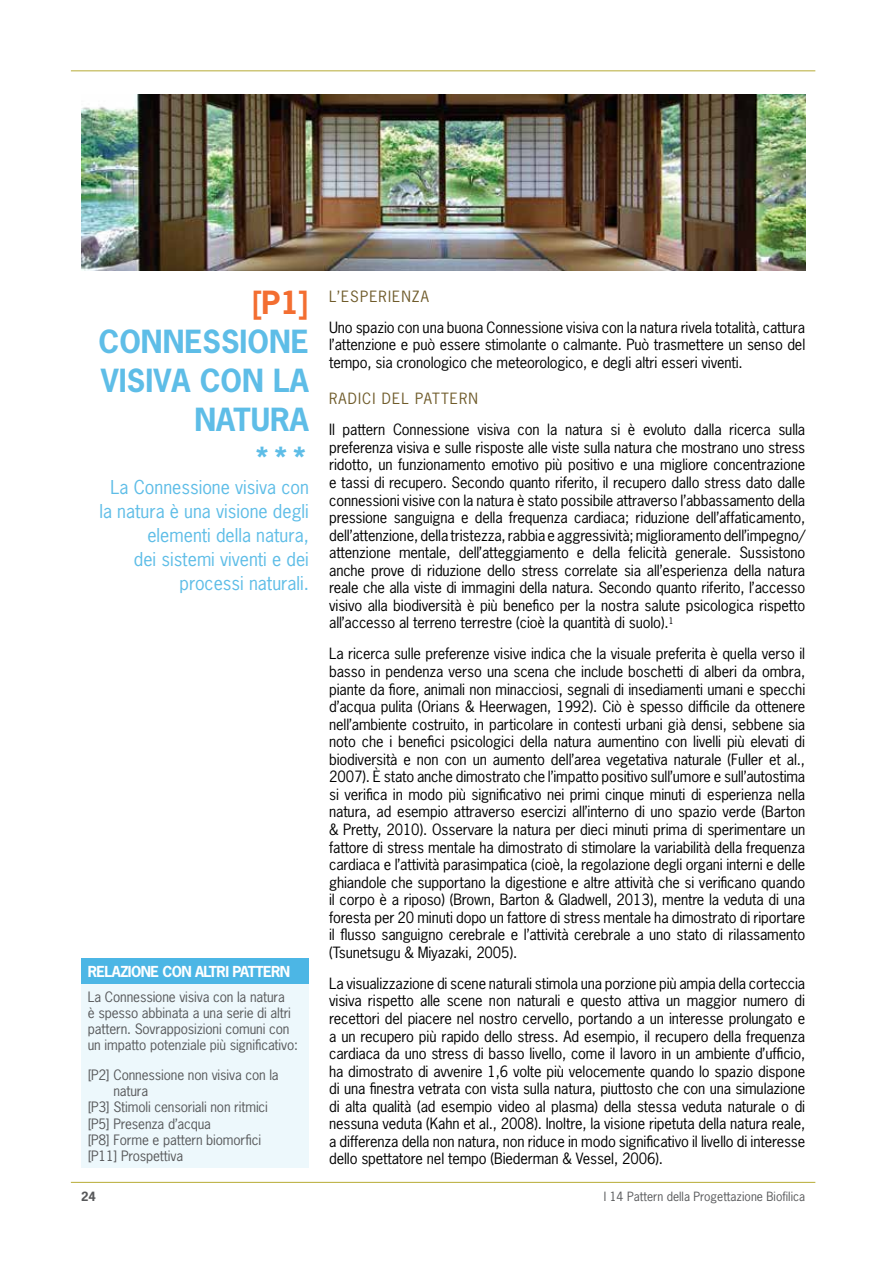
<style>
.page{position:relative;width:893px;height:1263px;background:#fff}
.page>*{position:absolute;margin:0;border:0;box-sizing:border-box;transform-origin:0 0}
.t1{font:700 30px/39px "News Gothic Std";color:#5ebde7;text-align:right}
.t2{font:700 30px "News Gothic Std";color:#f36e31}
.t3{font:18px/24px "News Gothic Std";color:#5ebde7;text-align:right}
.t4{font:14.7px/17.5px "News Gothic Std";letter-spacing:-.01em;color:#000;text-align:justify}
.t5{font:14.7px "News Gothic Std";letter-spacing:.075em;color:#6f5b2a}
.t6{font:700 14.25px "News Gothic Std";letter-spacing:-.04em;color:#fff}
.t7{font:13.5px/16.2px "News Gothic Std";letter-spacing:-.01em;color:#58595b}
.t8{font:12px "News Gothic Std";color:#58595b}
.t9{font:700 12px "News Gothic Std";color:#58595b}
</style>
<div class="page">
<hr style="left:71px;top:70px;width:744px;height:1px;background:#b7ab34">
<hr style="left:71px;top:1182px;width:744px;height:1px;background:#b7ab34">
<div style="left:81px;top:958px;width:228px;height:26px;background:#4cb6e5"></div>
<div style="left:81px;top:984px;width:228px;height:184px;background:#edf8fc"></div>
<img style="left:81px;top:94px;width:724px;height:176px">
<h1 class="t2" style="left:252px;top:282px;width:59px">[P1]</h1>
<h1 class="t1" style="left:99px;top:321px;width:212px">CONNESSIONE<br>VISIVA CON LA<br>NATURA<br>***</h1>
<p class="t3" style="left:99px;top:475px;width:211px">La Connessione visiva con la natura è una visione degli elementi della natura,<br>dei sistemi viventi e dei processi naturali.</p>
<p class="t6" style="left:88px;top:962px;width:204px">RELAZIONE CON ALTRI PATTERN</p>
<p class="t7" style="left:88px;top:988px;width:212px">La Connessione visiva con la natura<br>è spesso abbinata a una serie di altri pattern. Sovrapposizioni comuni con un impatto potenziale più significativo:</p>
<p class="t7" style="left:88px;top:1067px;width:192px">[P2] Connessione non visiva con la</p>
<p class="t7" style="left:113px;top:1083px;width:36px">natura</p>
<p class="t7" style="left:88px;top:1099px;width:182px">[P3] Stimoli censoriali non ritmici</p>
<p class="t7" style="left:88px;top:1115px;width:125px">[P5] Presenza d’acqua</p>
<p class="t7" style="left:88px;top:1131px;width:175px">[P8] Forme e pattern biomorfici</p>
<p class="t7" style="left:88px;top:1148px;width:97px">[P11] Prospettiva</p>
<p class="t5" style="left:329px;top:287px;width:101px">L’ESPERIENZA</p>
<p class="t4" style="left:329px;top:318px;width:478px">Uno spazio con una buona Connessione visiva con la natura rivela totalità, cattura l’attenzione e può essere stimolante o calmante. Può trasmettere un senso del tempo, sia cronologico che meteorologico, e degli altri esseri viventi.</p>
<p class="t5" style="left:329px;top:389px;width:150px">RADICI DEL PATTERN</p>
<p class="t4" style="left:329px;top:421px;width:478px">Il pattern Connessione visiva con la natura si è evoluto dalla ricerca sulla preferenza visiva e sulle risposte alle viste sulla natura che mostrano uno stress ridotto, un funzionamento emotivo più positivo e una migliore concentrazione e tassi di recupero. Secondo quanto riferito, il recupero dallo stress dato dalle connessioni visive con la natura è stato possibile attraverso l’abbassamento della pressione sanguigna e della frequenza cardiaca; riduzione dell’affaticamento, dell’attenzione, della tristezza, rabbia e aggressività; miglioramento dell’impegno/ attenzione mentale, dell’atteggiamento e della felicità generale. Sussistono anche prove di riduzione dello stress correlate sia all’esperienza della natura reale che alla viste di immagini della natura. Secondo quanto riferito, l’accesso visivo alla biodiversità è più benefico per la nostra salute psicologica rispetto all’accesso al terreno terrestre (cioè la quantità di suolo).<sup>1</sup></p>
<p class="t4" style="left:329px;top:645px;width:478px">La ricerca sulle preferenze visive indica che la visuale preferita è quella verso il basso in pendenza verso una scena che include boschetti di alberi da ombra, piante da fiore, animali non minacciosi, segnali di insediamenti umani e specchi d’acqua pulita (Orians &amp; Heerwagen, 1992). Ciò è spesso difficile da ottenere nell’ambiente costruito, in particolare in contesti urbani già densi, sebbene sia noto che i benefici psicologici della natura aumentino con livelli più elevati di biodiversità e non con un aumento dell’area vegetativa naturale (Fuller et al., 2007). È stato anche dimostrato che l’impatto positivo sull’umore e sull’autostima si verifica in modo più significativo nei primi cinque minuti di esperienza nella natura, ad esempio attraverso esercizi all’interno di uno spazio verde (Barton &amp; Pretty, 2010). Osservare la natura per dieci minuti prima di sperimentare un fattore di stress mentale ha dimostrato di stimolare la variabilità della frequenza cardiaca e l’attività parasimpatica (cioè, la regolazione degli organi interni e delle ghiandole che supportano la digestione e altre attività che si verificano quando il corpo è a riposo) (Brown, Barton &amp; Gladwell, 2013), mentre la veduta di una foresta per 20 minuti dopo un fattore di stress mentale ha dimostrato di riportare il flusso sanguigno cerebrale e l’attività cerebrale a uno stato di rilassamento (Tsunetsugu &amp; Miyazaki, 2005).</p>
<p class="t4" style="left:329px;top:974px;width:478px">La visualizzazione di scene naturali stimola una porzione più ampia della corteccia visiva rispetto alle scene non naturali e questo attiva un maggior numero di recettori del piacere nel nostro cervello, portando a un interesse prolungato e a un recupero più rapido dello stress. Ad esempio, il recupero della frequenza cardiaca da uno stress di basso livello, come il lavoro in un ambiente d’ufficio, ha dimostrato di avvenire 1,6 volte più velocemente quando lo spazio dispone di una finestra vetrata con vista sulla natura, piuttosto che con una simulazione di alta qualità (ad esempio video al plasma) della stessa veduta naturale o di nessuna veduta (Kahn et al., 2008). Inoltre, la visione ripetuta della natura reale, a differenza della non natura, non riduce in modo significativo il livello di interesse dello spettatore nel tempo (Biederman &amp; Vessel, 2006).</p>
<p class="t9" style="left:81px;top:1188px;width:16px">24</p>
<p class="t8" style="left:604px;top:1189px;width:203px">I 14 Pattern della Progettazione Biofilica</p>
</div>
